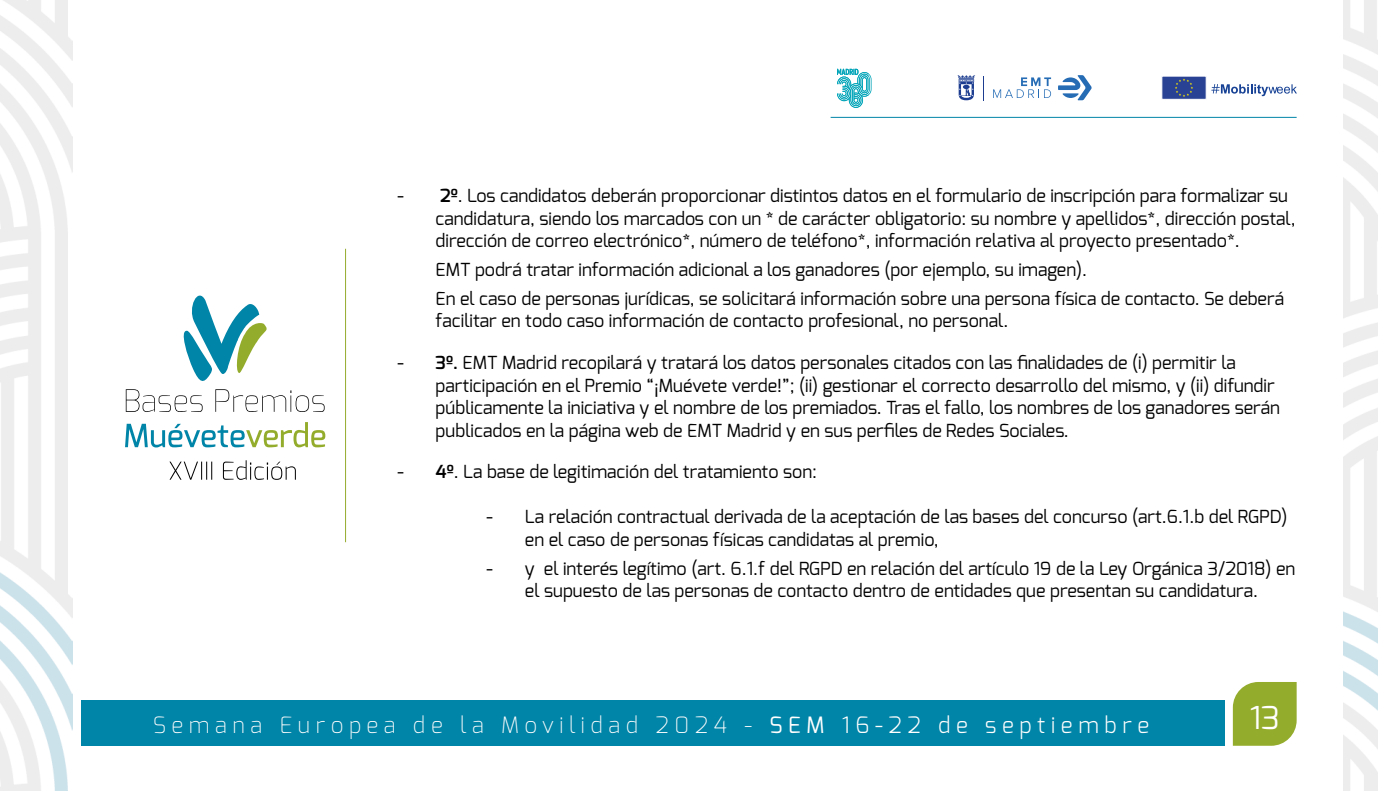
<style>
.page{position:relative;width:1378px;height:791px;background:#fff}
.page>*{position:absolute;margin:0;border:0;box-sizing:border-box;transform-origin:0 0}
.t1{font:31.5px "Exo";color:#fff}
.t2{font:200 22.5px "Exo";letter-spacing:.25em;color:#fff}
.t3{font:18px/22.5px "Exo";color:#000}
.s1{font-weight:600}
.s2{font-weight:400}
.s3{font-weight:300}
</style>
<div class="page">
<div style="left:81px;top:700px;width:1144px;height:46px;background:#0084a7"></div>
<svg style="left:1233px;top:682px;width:63px;height:64px;background:#9bb13a"></svg>
<svg style="left:837px;top:69px;width:34px;height:39px"></svg>
<svg style="left:1211px;top:84px;width:86px;height:12px"></svg>
<div style="left:1161px;top:76px;width:45px;height:24px;background:#294294;border:1px solid #fff"></div>
<svg style="left:1175px;top:79px;width:18px;height:18px"></svg>
<svg style="left:1058px;top:75px;width:33px;height:25px"></svg>
<svg style="left:993px;top:77px;width:58px;height:21px"></svg>
<svg style="left:983px;top:76px;width:1px;height:24px"></svg>
<svg style="left:957px;top:75px;width:18px;height:25px"></svg>
<hr style="left:830px;top:117px;width:466px;height:1px;background:#0084a7">
<svg style="left:126px;top:295px;width:199px;height:117px"></svg>
<svg style="left:125px;top:422px;width:200px;height:25px"></svg>
<svg style="left:169px;top:460px;width:127px;height:20px"></svg>
<img style="left:1343px;top:0;width:35px;height:791px">
<img style="left:0;top:0;width:72px;height:791px">
<hr style="left:345px;top:249px;width:1px;height:293px;background:#94ac2c">
<p class="t3" style="left:436px;top:184px;width:861px;text-indent:-38px">- <span class="s1">2º</span>. Los candidatos deberán proporcionar distintos datos en el formulario de inscripción para formalizar su candidatura, siendo los marcados con un * de carácter obligatorio: su nombre y apellidos*, dirección postal, dirección de correo electrónico*, número de teléfono*, información relativa al proyecto presentado*.</p>
<p class="t3" style="left:436px;top:255px;width:850px;line-height:28.8px">EMT podrá tratar información adicional a los ganadores (por ejemplo, su imagen).<br>En el caso de personas jurídicas, se solicitará información sobre una persona física de contacto. Se deberá</p>
<p class="t3" style="left:436px;top:310px;width:574px">facilitar en todo caso información de contacto profesional, no personal.</p>
<p class="t3" style="left:436px;top:351px;width:846px;text-indent:-38px">- <span class="s1">3º.</span> EMT Madrid recopilará y tratará los datos personales citados con las finalidades de (i) permitir la participación en el Premio “¡Muévete verde!”; (ii) gestionar el correcto desarrollo del mismo, y (ii) difundir públicamente la iniciativa y el nombre de los premiados. Tras el fallo, los nombres de los ganadores serán publicados en la página web de EMT Madrid y en sus perfiles de Redes Sociales.</p>
<p class="t3" style="left:397px;top:460px;width:421px">- <span class="s1">4º</span>. La base de legitimación del tratamiento son:</p>
<p class="t3" style="left:525px;top:505px;width:764px;text-indent:-38px">- La relación contractual derivada de la aceptación de las bases del concurso (art.6.1.b del RGPD) en el caso de personas físicas candidatas al premio,</p>
<p class="t3" style="left:487px;top:557px;width:810px;text-align:center">- y el interés legítimo (art. 6.1.f del RGPD en relación del artículo 19 de la Ley Orgánica 3/2018) en el supuesto de las personas de contacto dentro de entidades que presentan su candidatura.</p>
<p class="t2" style="left:153px;top:710px;width:998px">Semana Europea de la Movilidad 2024 - <span class="s2">SEM</span> <span class="s3">16-22 de septiembre</span></p>
<h1 class="t1" style="left:1249px;top:697px;width:32px">13</h1>
</div>
